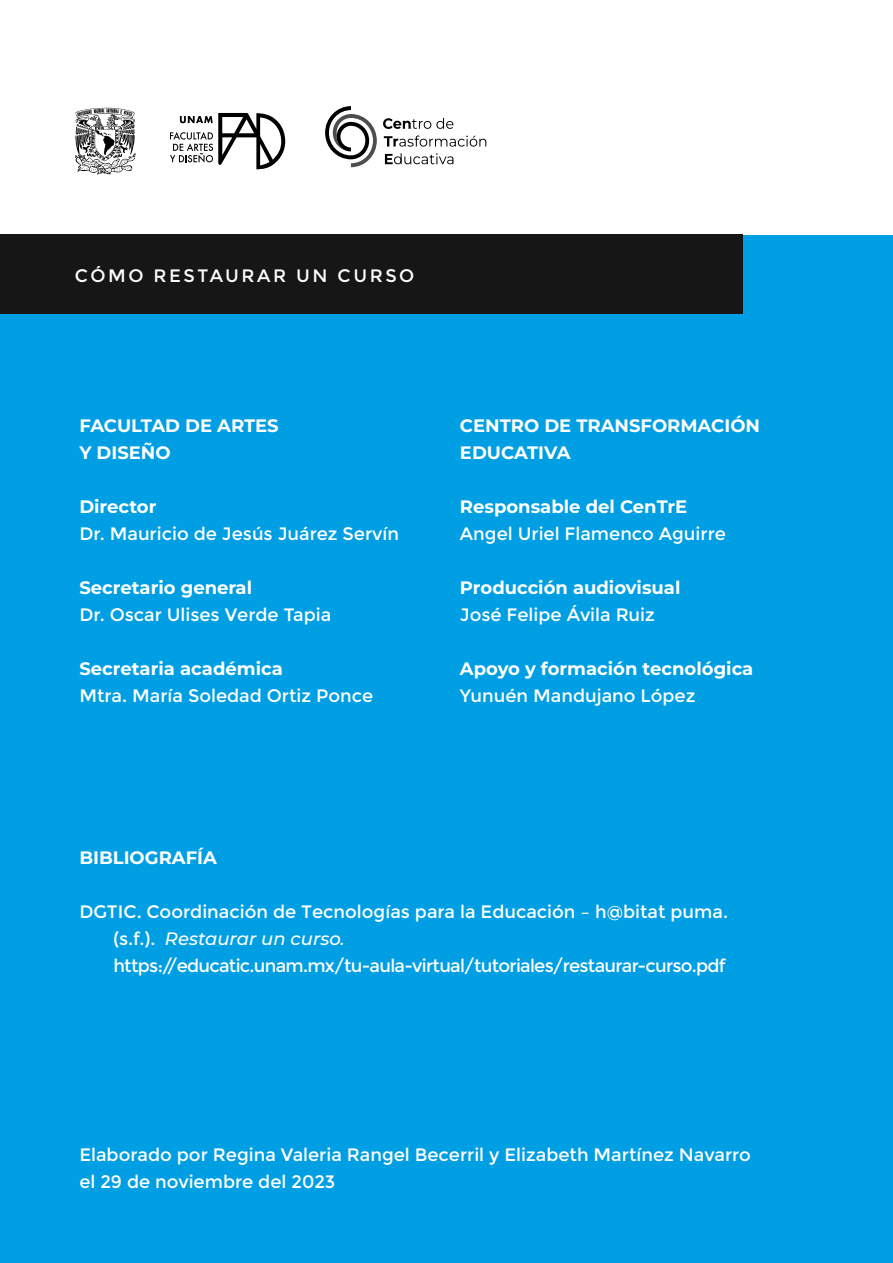
<style>
.page{position:relative;width:893px;height:1263px;background:#fff}
.page>*{position:absolute;margin:0;border:0;box-sizing:border-box;transform-origin:0 0}
.t1{font:18px/27px "Montserrat";color:#fff}
.t2{font:700 18px/27px "Montserrat";color:#fff}
.t3{font:18px/27px "Montserrat";letter-spacing:-.04em;color:#fff}
.t4{font:18px "Montserrat";letter-spacing:.14em;color:#fff}
.s1{font-weight:500;font-style:italic}
</style>
<div class="page">
<hr style="left:0;top:621px;width:1px;height:642px;background:#009fe3">
<div style="left:1px;top:0;width:892px;height:1263px;background:#009fe3"></div>
<div style="left:0;top:0;width:893px;height:234px;background:#fff"></div>
<div style="left:1px;top:234px;width:742px;height:80px;background:#161616"></div>
<svg style="left:325px;top:106px;width:52px;height:61px"></svg>
<svg style="left:383px;top:118px;width:70px;height:11px"></svg>
<svg style="left:384px;top:136px;width:102px;height:11px"></svg>
<svg style="left:385px;top:153px;width:68px;height:11px"></svg>
<svg style="left:75px;top:108px;width:61px;height:67px"></svg>
<svg style="left:170px;top:113px;width:115px;height:57px"></svg>
<p class="t4" style="left:75px;top:265px;width:341px">CÓMO RESTAURAR UN CURSO</p>
<p class="t2" style="left:79px;top:411px;width:201px">FACULTAD DE ARTES<br>Y DISEÑO</p>
<p class="t2" style="left:79px;top:492px;width:79px">Director</p>
<p class="t1" style="left:79px;top:520px;width:321px">Dr. Mauricio de Jesús Juárez Servín</p>
<p class="t2" style="left:79px;top:573px;width:174px">Secretario general</p>
<p class="t1" style="left:79px;top:601px;width:254px">Dr. Oscar Ulises Verde Tapia</p>
<p class="t2" style="left:79px;top:654px;width:205px">Secretaria académica</p>
<p class="t1" style="left:79px;top:682px;width:295px">Mtra. María Soledad Ortiz Ponce</p>
<p class="t2" style="left:460px;top:411px;width:302px">CENTRO DE TRANSFORMACIÓN<br>EDUCATIVA</p>
<p class="t2" style="left:460px;top:492px;width:229px">Responsable del CenTrE</p>
<p class="t1" style="left:460px;top:520px;width:267px">Angel Uriel Flamenco Aguirre</p>
<p class="t2" style="left:460px;top:573px;width:222px">Producción audiovisual</p>
<p class="t1" style="left:460px;top:601px;width:196px">José Felipe Ávila Ruiz</p>
<p class="t2" style="left:460px;top:654px;width:295px">Apoyo y formación tecnológica</p>
<p class="t1" style="left:460px;top:682px;width:237px">Yunuén Mandujano López</p>
<p class="t2" style="left:79px;top:843px;width:139px">BIBLIOGRAFÍA</p>
<p class="t3" style="left:113px;top:898px;width:616px;text-indent:-34px">DGTIC. Coordinación de Tecnologías para la Educación – h@bitat puma. (s.f.). <span class="s1">Restaurar un curso. </span>https://educatic.unam.mx/tu-aula-virtual/tutoriales/restaurar-curso.pdf</p>
<p class="t1" style="left:79px;top:1141px;width:673px">Elaborado por Regina Valeria Rangel Becerril y Elizabeth Martínez Navarro el 29 de noviembre del 2023</p>
</div>
